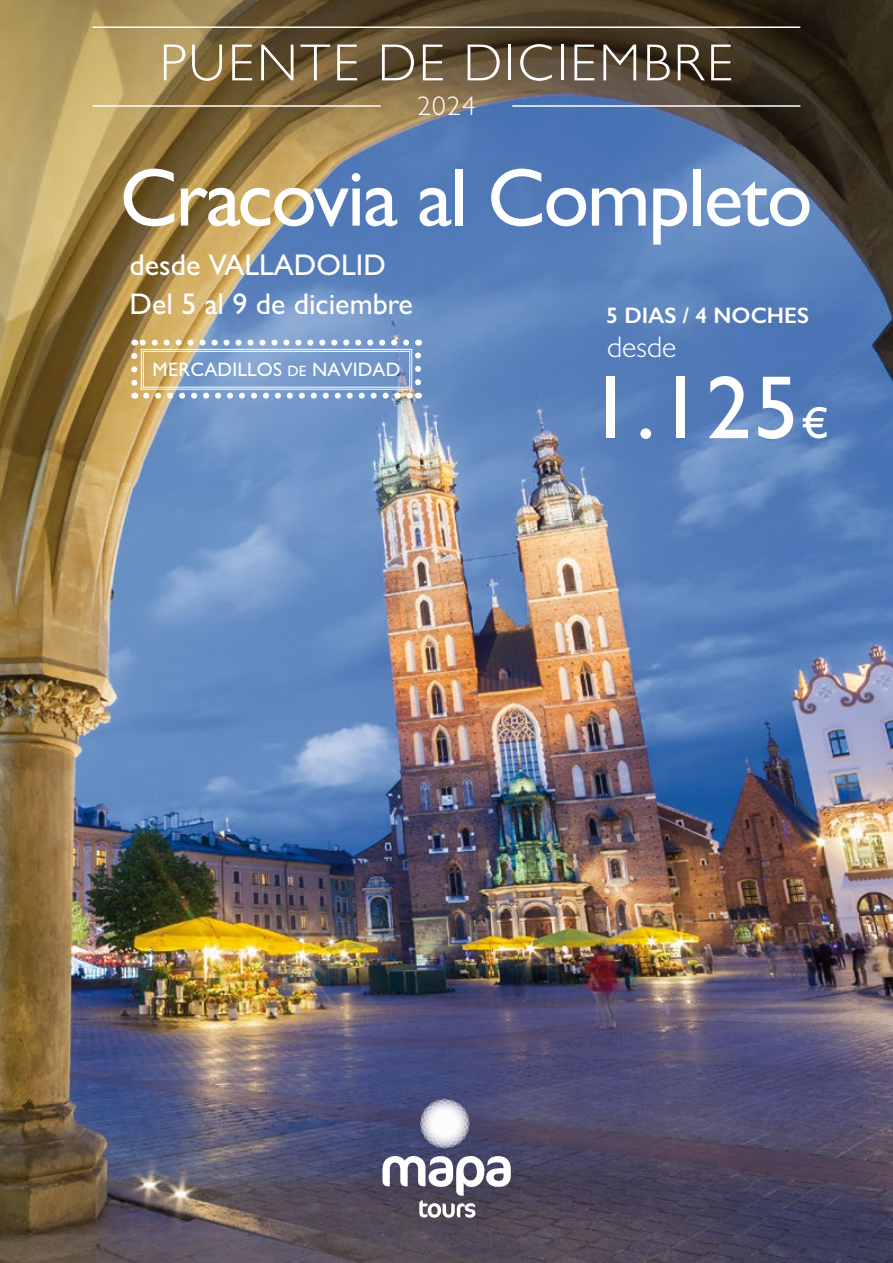
<style>
.page{position:relative;width:893px;height:1263px;background:#fff}
.page>*{position:absolute;margin:0;border:0;box-sizing:border-box;transform-origin:0 0}
.t1{font:500 90px "Gill Sans";color:#fff}
.t2{font:500 82.5px "Gill Sans";letter-spacing:-.025em;color:#fff}
.t3{font:300 52.5px "Gill Sans";letter-spacing:.05em;color:#fff}
.t4{font:500 30px/38.5px "Gill Sans";color:#fff}
.t5{font:300 30px "Gill Sans";color:#fff}
.t6{font:300 27px "Gill Sans";color:#fff}
.t7{font:600 22.5px "Gill Sans";color:#fff}
.t8{font:500 19.5px "Gill Sans";letter-spacing:.01em;color:#fff}
.s1{font-size:15px}
.s2{font-size:45px}
</style>
<div class="page">
<img style="left:0;top:0;width:893px;height:1263px">
<svg style="left:421px;top:1100px;width:48px;height:47px"></svg>
<svg style="left:382px;top:1156px;width:129px;height:62px"></svg>
<hr style="left:93px;top:105px;width:288px;height:2px;background:#fff">
<hr style="left:512px;top:105px;width:288px;height:2px;background:#fff">
<hr style="left:93px;top:26px;width:707px;height:2px;background:#fff">
<svg style="left:131px;top:340px;width:290px;height:59px;background:#99abc2"></svg>
<div style="left:143px;top:351px;width:267px;height:37px;border:1px solid #fff"></div>
<h3 class="t3" style="left:160px;top:31px;width:575px">PUENTE DE DICIEMBRE</h3>
<p class="t6" style="left:417px;top:90px;width:60px">2024</p>
<h2 class="t2" style="left:120px;top:149px;width:694px">Cracovia al Completo</h2>
<p class="t4" style="left:130px;top:245px;width:285px">desde VALLADOLID<br>Del 5 al 9 de diciembre</p>
<p class="t7" style="left:606px;top:302px;width:204px">5 DIAS / 4 NOCHES</p>
<p class="t5" style="left:607px;top:329px;width:71px">desde</p>
<p class="t8" style="left:153px;top:358px;width:249px">MERCADILLOS <span class="s1">DE</span> NAVIDAD</p>
<h1 class="t1" style="left:588px;top:354px;width:242px">1.125<span class="s2">€</span></h1>
</div>
